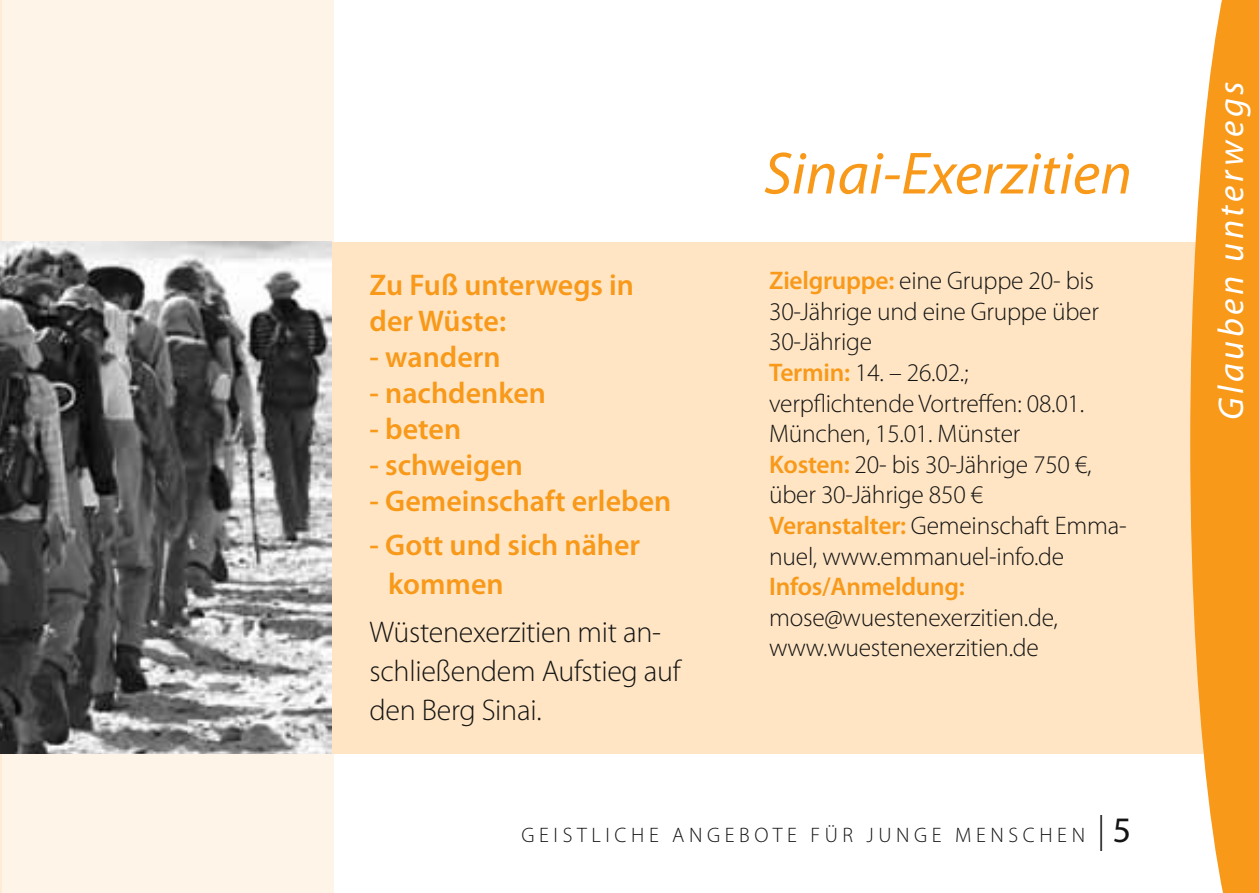
<style>
.page{position:relative;width:1259px;height:893px;background:#fff}
.page>*{position:absolute;margin:0;border:0;box-sizing:border-box;transform-origin:0 0}
.t1{font:italic 60px "Myriad Pro";color:#f8991a}
.t2{font:italic 36px "Myriad Pro";letter-spacing:.1em;color:#fff}
.t3{font:600 30px/36px "Myriad Pro";color:#f8991a}
.t4{font:300 30px/39px "Myriad Pro";letter-spacing:-.01em;color:#141414}
.t5{font:300 25.5px/30.6px "Myriad Pro";letter-spacing:-.01em;color:#141414}
.t6{font:600 25.5px "Myriad Pro";letter-spacing:-.01em;color:#f8991a}
.t7{font:300 21px "Myriad Pro";letter-spacing:.22em;color:#141414}
.s1{font-weight:600;color:#f8991a}
.s2{font-size:36px}
.s3{font-weight:400;font-size:36px}
</style>
<div class="page">
<div style="left:0;top:0;width:333px;height:893px;background:#fef5e8"></div>
<div style="left:1px;top:242px;width:1258px;height:512px;background:#ffe5c3"></div>
<svg style="left:1190px;top:0;width:69px;height:893px;fill:#f8991a"></svg>
<img style="left:0;top:241px;width:332px;height:512px">
<p class="t3" style="left:369px;top:266px;width:266px">Zu Fuß unterwegs in der Wüste:</p>
<p class="t3" style="left:369px;top:338px;width:133px">- wandern</p>
<p class="t3" style="left:369px;top:374px;width:178px">- nachdenken</p>
<p class="t3" style="left:369px;top:410px;width:93px">- beten</p>
<p class="t3" style="left:369px;top:446px;width:155px">- schweigen</p>
<p class="t3" style="left:369px;top:482px;width:303px">- Gemeinschaft erleben</p>
<p class="t3" style="left:388px;top:525px;width:253px;line-height:39px;text-indent:-19px">- Gott und sich näher kommen</p>
<p class="t4" style="left:369px;top:612px;width:314px">Wüstenexerzitien mit an&shy;schließendem Aufstieg auf den Berg Sinai.</p>
<h1 class="t1" style="left:764px;top:136px;width:370px">Sinai-Exerzitien</h1>
<p class="t5" style="left:769px;top:265px;width:359px"><span class="s1">Zielgruppe:</span> eine Gruppe 20- bis<br>30-Jährige und eine Gruppe über<br>30-Jährige<br><span class="s1">Termin:</span> 14. – 26.02.;<br>verpflichtende Vortreffen: 08.01.<br>München, 15.01. Münster<br><span class="s1">Kosten:</span> 20- bis 30-Jährige 750 €, über 30-Jährige 850 €<br><span class="s1">Veranstalter:</span> Gemeinschaft Emma&shy;nuel, www.emmanuel-info.de</p>
<p class="t6" style="left:769px;top:570px;width:197px">Infos/Anmeldung:</p>
<p class="t5" style="left:769px;top:602px;width:290px">mose@wuestenexerzitien.de, www.wuestenexerzitien.de</p>
<p class="t7" style="left:521px;top:822px;width:611px">Geistliche Angebote für junge Menschen <span class="s2">|</span> <span class="s3">5</span></p>
<h2 class="t2" style="left:1208px;top:420px;width:340px;rotate:-90deg">Glauben unterwegs</h2>
</div>
